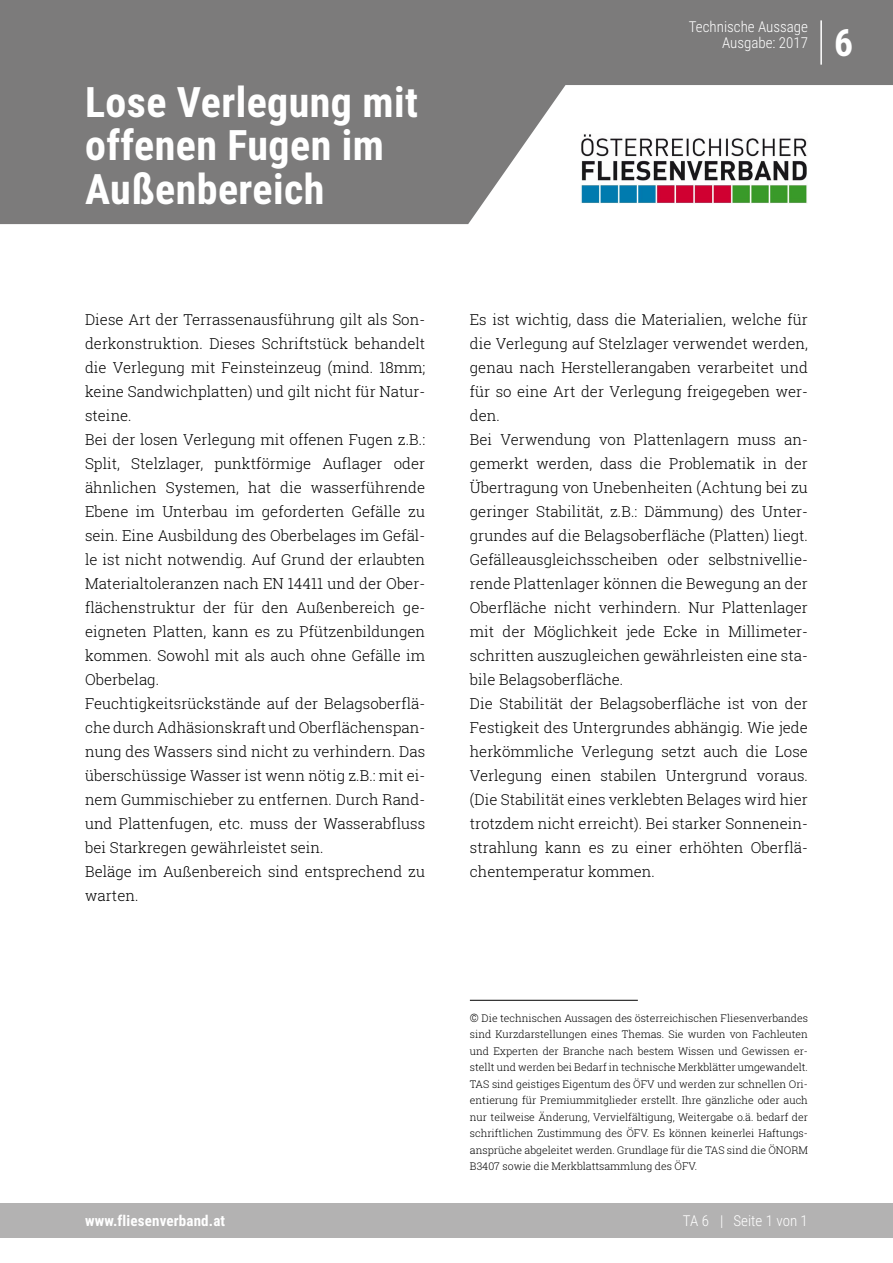
<style>
.page{position:relative;width:893px;height:1263px;background:#fff}
.page>*{position:absolute;margin:0;border:0;box-sizing:border-box;transform-origin:0 0}
.t1{font:700 42px/43.5px "Roboto Condensed";letter-spacing:.01em;color:#fff}
.t2{font:700 37.5px "Roboto Condensed";color:#fff}
.t3{font:300 15px/24px "Roboto Slab";color:#000}
.t4{font:300 15px "Roboto Condensed";color:#fff}
.t5{font:700 15px "Roboto Condensed";letter-spacing:.01em;color:#fff}
.t6{font:300 10.5px/16.5px "Roboto Slab";color:#000;text-align:justify}
.s1{font-size:11.4px}
</style>
<div class="page">
<svg style="left:0;top:0;width:893px;height:224px;fill:#7c7b7b"></svg>
<hr style="left:820px;top:20px;width:2px;height:45px;background:#fff">
<div style="left:0;top:1203px;width:893px;height:34px;background:#b3b2b2"></div>
<hr style="left:470px;top:1000px;width:168px;height:1px;background:#000">
<img style="left:580px;top:133px;width:228px;height:71px">
<h1 class="t1" style="left:85px;top:78px;width:334px">Lose Verlegung mit offenen Fugen im<br>Außenbereich</h1>
<p class="t3" style="left:85px;top:307px;width:342px">Diese Art der Terrassenausführung gilt als Son&shy;derkonstruktion. Dieses Schriftstück behandelt die Verlegung mit Feinsteinzeug (mind. 18mm; keine Sandwichplatten) und gilt nicht für Natur&shy;steine.<br>Bei der losen Verlegung mit offenen Fugen z.B.:<br>Split, Stelzlager, punktförmige Auflager oder ähnlichen Systemen, hat die wasserführende Ebene im Unterbau im geforderten Gefälle zu sein. Eine Ausbildung des Oberbelages im Gefäl&shy;le ist nicht notwendig. Auf Grund der erlaubten Materialtoleranzen nach EN 14411 und der Ober&shy;flächenstruktur der für den Außenbereich ge&shy;eigneten Platten, kann es zu Pfützenbildungen kommen. Sowohl mit als auch ohne Gefälle im Oberbelag.<br>Feuchtigkeitsrückstände auf der Belagsoberflä&shy;che durch Adhäsionskraft und Oberflächenspan&shy;nung des Wassers sind nicht zu verhindern. Das überschüssige Wasser ist wenn nötig z.B.: mit ei&shy;nem Gummischieber zu entfernen. Durch Rand&shy;und Plattenfugen, etc. muss der Wasserabfluss bei Starkregen gewährleistet sein.<br>Beläge im Außenbereich sind entsprechend zu warten.</p>
<p class="t4" style="left:689px;top:16px;width:121px">Technische Aussage</p>
<p class="t4" style="left:722px;top:32px;width:88px">Ausgabe: 2017</p>
<h2 class="t2" style="left:834px;top:16px;width:21px">6</h2>
<p class="t3" style="left:470px;top:307px;width:340px">Es ist wichtig, dass die Materialien, welche für die Verlegung auf Stelzlager verwendet werden, genau nach Herstellerangaben verarbeitet und für so eine Art der Verlegung freigegeben wer&shy;den.<br>Bei Verwendung von Plattenlagern muss an&shy;gemerkt werden, dass die Problematik in der Übertragung von Unebenheiten (Achtung bei zu geringer Stabilität, z.B.: Dämmung) des Unter&shy;grundes auf die Belagsoberfläche (Platten) liegt.<br>Gefälleausgleichsscheiben oder selbstnivellie&shy;rende Plattenlager können die Bewegung an der Oberfläche nicht verhindern. Nur Plattenlager mit der Möglichkeit jede Ecke in Millimeter&shy;schritten auszugleichen gewährleisten eine sta&shy;bile Belagsoberfläche.<br>Die Stabilität der Belagsoberfläche ist von der Festigkeit des Untergrundes abhängig. Wie jede herkömmliche Verlegung setzt auch die Lose Verlegung einen stabilen Untergrund voraus. (Die Stabilität eines verklebten Belages wird hier trotzdem nicht erreicht). Bei starker Sonnenein&shy;strahlung kann es zu einer erhöhten Oberflä&shy;chentemperatur kommen.</p>
<p class="t6" style="left:470px;top:1009px;width:340px"><span class="s1">©</span> Die technischen Aussagen des österreichischen Fliesenverbandes sind Kurzdarstellungen eines Themas. Sie wurden von Fachleuten und Experten der Branche nach bestem Wissen und Gewissen er&shy;stellt und werden bei Bedarf in technische Merkblätter umgewandelt.<br>TAS sind geistiges Eigentum des ÖFV und werden zur schnellen Ori&shy;entierung für Premiummitglieder erstellt. Ihre gänzliche oder auch nur teilweise Änderung, Vervielfältigung, Weitergabe o.ä. bedarf der schriftlichen Zustimmung des ÖFV. Es können keinerlei Haftungs&shy;ansprüche abgeleitet werden. Grundlage für die TAS sind die ÖNORM B3407 sowie die Merkblattsammlung des ÖFV.</p>
<p class="t5" style="left:85px;top:1210px;width:142px">www.fliesenverband.at</p>
<p class="t4" style="left:720px;top:1210px;width:89px">| Seite 1 von 1</p>
<p class="t4" style="left:683px;top:1210px;width:28px">TA 6</p>
</div>
